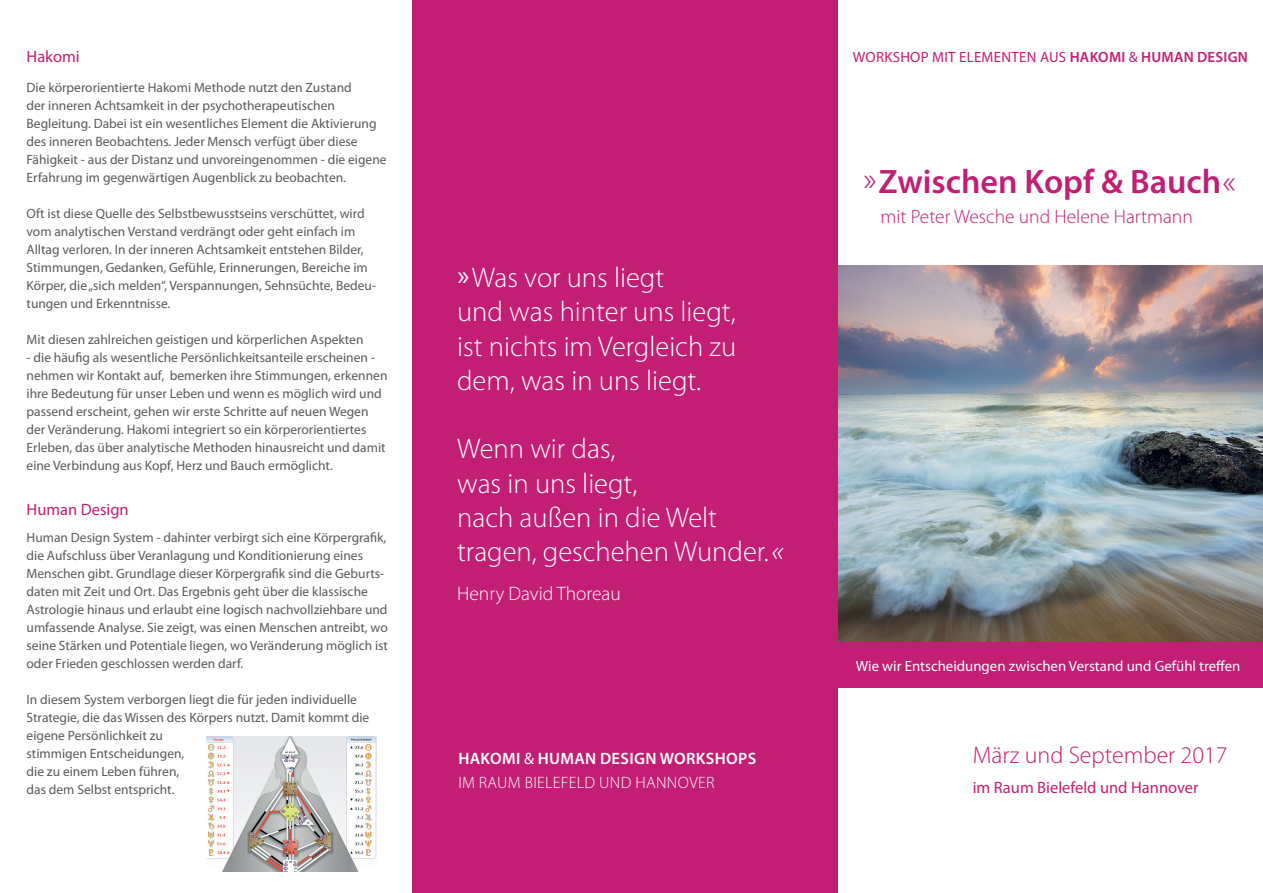
<style>
.page{position:relative;width:1263px;height:893px;background:#fff}
.page>*{position:absolute;margin:0;border:0;box-sizing:border-box;transform-origin:0 0}
.t1{font:600 34.05px "Myriad Pro";color:#c11e74}
.t2{font:300 28.5px/34.2px "Myriad Pro";color:#fff}
.t3{font:300 24px "Myriad Pro";color:#c11e74}
.t4{font:300 19.5px "Myriad Pro";color:#c11e74}
.t5{font:300 19.5px "Myriad Pro";color:#fff}
.t6{font:600 16.5px/24px "Myriad Pro";letter-spacing:.02em;color:#fff}
.t7{font:16.5px "Myriad Pro";color:#c11e74}
.t8{font:14.85px "Myriad Pro";color:#fff}
.t9{font:14.85px "Myriad Pro";letter-spacing:.02em;color:#c11e74}
.t10{font:13.5px/18px "Myriad Pro";color:#58595b}
.s1{font-weight:400}
.s2{font-family:"Open Sans";font-style:italic}
.s3{font-weight:300}
.s4{font-weight:600}
</style>
<div class="page">
<img style="left:838px;top:266px;width:425px;height:376px">
<div style="left:838px;top:642px;width:425px;height:46px;background:#c11e74"></div>
<img style="left:206px;top:737px;width:170px;height:134px">
<div style="left:412px;top:0;width:426px;height:893px;background:#c11e74"></div>
<p class="t7" style="left:27px;top:46px;width:55px">Hakomi</p>
<p class="t10" style="left:27px;top:78px;width:362px">Die körperorientierte Hakomi Methode nutzt den Zustand<br>der inneren Achtsamkeit in der psychotherapeutischen Begleitung. Dabei ist ein wesentliches Element die Aktivierung des inneren Beobachtens. Jeder Mensch verfügt über diese Fähigkeit - aus der Distanz und unvoreingenommen - die eigene Erfahrung im gegenwärtigen Augenblick zu beobachten.</p>
<p class="t10" style="left:27px;top:204px;width:351px">Oft ist diese Quelle des Selbstbewusstseins verschüttet, wird vom analytischen Verstand verdrängt oder geht einfach im Alltag verloren. I n der inneren Achtsamkeit entstehen Bilder, Stimmungen, Gedanken, Gefühle, Erinnerungen, Bereiche im Körper, die „sich melden“, Verspannungen, Sehnsüchte, Bedeu&shy;tungen und Erkenntnisse.</p>
<p class="t10" style="left:27px;top:330px;width:338px">Mit diesen zahlreichen geistigen und körperlichen Aspekten</p>
<p class="t10" style="left:27px;top:348px;width:362px">- die häufig als wesentliche Persönlichkeitsanteile erscheinen - nehmen wir Kontakt auf, bemerken ihre Stimmungen, erkennen ihre Bedeutung für unser Leben und wenn es möglich wird und passend erscheint, gehen wir erste Schritte auf neuen Wegen der Veränderung. Hakomi integriert so ein körperorientiertes Erleben, das über analytische Methoden hinausreicht und damit eine Verbindung aus Kopf, Herz und Bauch ermöglicht.</p>
<p class="t7" style="left:27px;top:499px;width:104px">Human Design</p>
<p class="t10" style="left:27px;top:528px;width:363px">Human Design System - dahinter verbirgt sich eine Körpergrafik, die Aufschluss über Veranlagung und Konditionierung eines Menschen gibt. Grundlage dieser Körpergrafik sind die Geburts&shy;daten mit Zeit und Ort. Das Ergebnis geht über die klassische Astrologie hinaus und erlaubt eine logisch nachvollziehbare und umfassende Analyse. Sie zeigt, was einen Menschen antreibt, wo seine Stärken und Potentiale liegen, wo Veränderung möglich ist oder Frieden geschlossen werden darf.</p>
<p class="t10" style="left:27px;top:690px;width:344px">I n diesem System verborgen liegt die für jeden individuelle Strategie, die das Wissen des Körpers nutzt. Damit kommt die eigene Persönlichkeit zu<br>stimmigen Entscheidungen,<br>die zu einem Leben führen,<br>das dem Selbst entspricht.</p>
<h2 class="t2" style="left:457px;top:261px;width:280px"><span class="s1">»</span>Was vor uns liegt<br>und was hinter uns liegt, ist nichts im Vergleich zu dem, was in uns liegt.</h2>
<h2 class="t2" style="left:457px;top:432px;width:328px">Wenn wir das,<br>was in uns liegt,<br>nach außen in die Welt tragen, geschehen Wunder.<span class="s2">«</span></h2>
<h3 class="t5" style="left:457px;top:583px;width:165px">Henry David Thoreau</h3>
<p class="t6" style="left:458px;top:746px;width:299px">HAKOMI <span class="s1">&amp;</span> HUMAN DESIGN WORKSHOPS <span class="s3">im Raum Bielefeld und Hannover</span></p>
<p class="t9" style="left:853px;top:48px;width:397px">Workshop mit Elementen aus <span class="s4">HAKOMI</span> &amp; <span class="s4">HUMAN DESIGN</span></p>
<h1 class="t1" style="left:863px;top:160px;width:374px"><span class="s3">»</span>ZWISCHEN KOPF &amp; BAUCH<span class="s3">«</span></h1>
<h3 class="t4" style="left:880px;top:206px;width:314px">mit Peter Wesche und Helene Hartmann</h3>
<p class="t8" style="left:856px;top:657px;width:386px">Wie wir Entscheidungen zwischen Verstand und Gefühl treffen</p>
<h3 class="t3" style="left:973px;top:742px;width:256px">März und September 2017</h3>
<p class="t7" style="left:973px;top:778px;width:227px">im Raum Bielefeld und Hannover</p>
</div>
